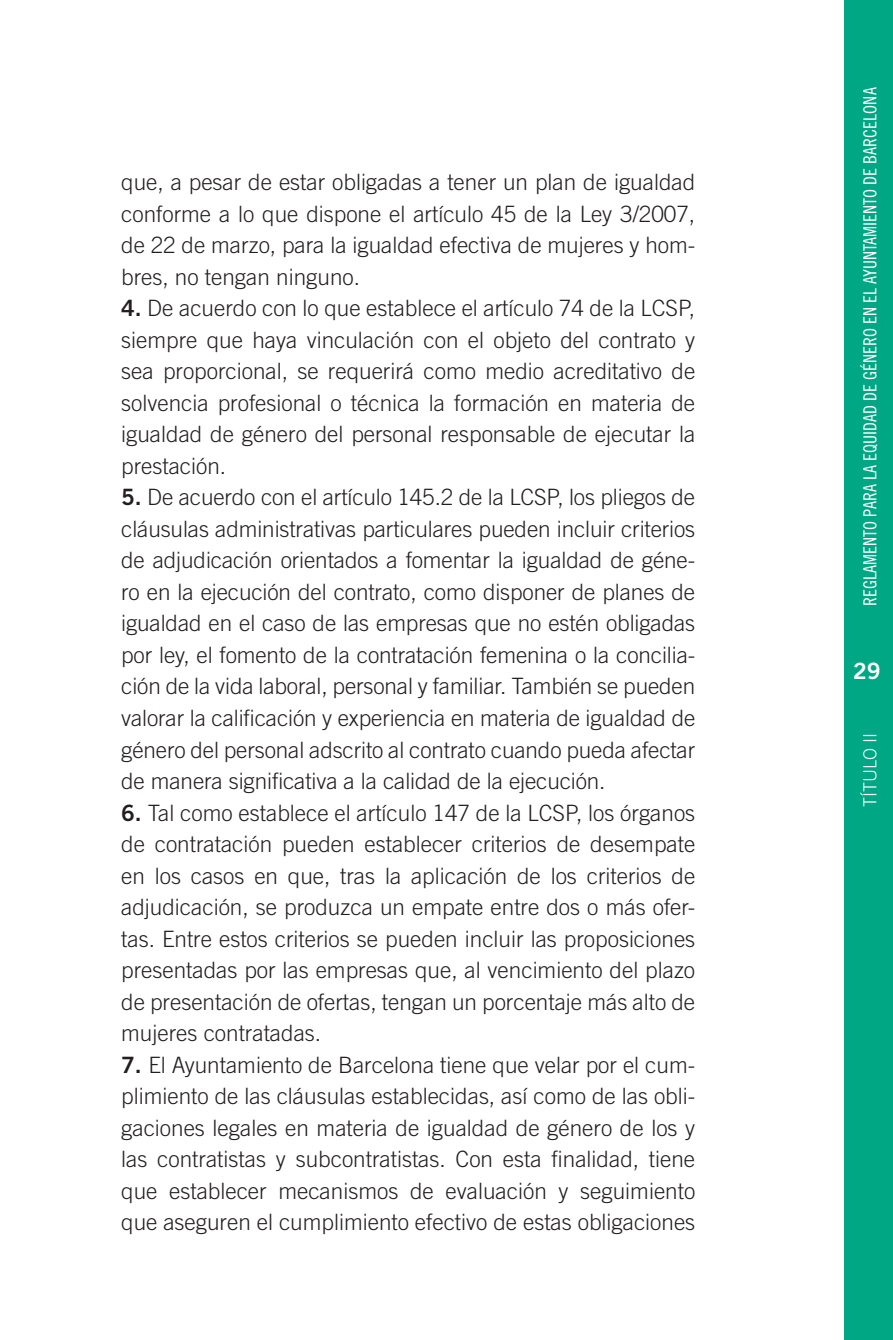
<style>
.page{position:relative;width:893px;height:1340px;background:#fff}
.page>*{position:absolute;margin:0;border:0;box-sizing:border-box;transform-origin:0 0}
.t1{font:300 22.5px/31.5px "Trade Gothic";color:#231f20;text-align:justify}
.t2{font:22.5px "Trade Gothic Bold Two";color:#fff}
.t3{font:18px "Trade Gothic Cond Eighteen";color:#fff}
.t4{font:300 18px "Trade Gothic";color:#fff}
.s1{font-family:"Trade Gothic Bold Two";font-weight:400}
</style>
<div class="page">
<div style="left:843px;top:0;width:50px;height:1339px;background:#00a784"></div>
<p class="t1" style="left:121px;top:166px;width:576px">que, a pesar de estar obligadas a tener un plan de igualdad conforme a lo que dispone el artículo 45 de la Ley 3/2007, de 22 de marzo, para la igualdad efectiva de mujeres y hom&shy;bres, no tengan ninguno.</p>
<p class="t1" style="left:121px;top:292px;width:576px"><span class="s1">4.</span> De acuerdo con lo que establece el artículo 74 de la LCSP, siempre que haya vinculación con el objeto del contrato y sea proporcional, se requerirá como medio acreditativo de solvencia profesional o técnica la formación en materia de igualdad de género del personal responsable de ejecutar la prestación.</p>
<p class="t1" style="left:121px;top:481px;width:576px"><span class="s1">5.</span> De acuerdo con el artículo 145.2 de la LCSP, los pliegos de cláusulas administrativas particulares pueden incluir criterios de adjudicación orientados a fomentar la igualdad de géne&shy;ro en la ejecución del contrato, como disponer de planes de igualdad en el caso de las empresas que no estén obligadas por ley, el fomento de la contratación femenina o la concilia&shy;ción de la vida laboral, personal y familiar. También se pueden valorar la calificación y experiencia en materia de igualdad de género del personal adscrito al contrato cuando pueda afectar de manera significativa a la calidad de la ejecución.</p>
<p class="t1" style="left:121px;top:796px;width:576px"><span class="s1">6.</span> Tal como establece el artículo 147 de la LCSP, los órganos de contratación pueden establecer criterios de desempate en los casos en que, tras la aplicación de los criterios de adjudicación, se produzca un empate entre dos o más ofer&shy;tas. Entre estos criterios se pueden incluir las proposiciones presentadas por las empresas que, al vencimiento del plazo de presentación de ofertas, tengan un porcentaje más alto de mujeres contratadas.</p>
<p class="t1" style="left:121px;top:1048px;width:576px"><span class="s1">7.</span> El Ayuntamiento de Barcelona tiene que velar por el cum&shy;plimiento de las cláusulas establecidas, así como de las obli&shy;gaciones legales en materia de igualdad de género de los y las contratistas y subcontratistas. Con esta finalidad, tiene que establecer mecanismos de evaluación y seguimiento que aseguren el cumplimiento efectivo de estas obligaciones</p>
<p class="t3" style="left:859px;top:605px;width:519px;rotate:-90deg">REGLAMENTO PARA LA EQUIDAD DE GÉNERO EN EL AYUNTAMIENTO DE BARCELONA</p>
<p class="t2" style="left:853px;top:657px;width:29px">29</p>
<p class="t4" style="left:859px;top:807px;width:76px;rotate:-90deg">TÍTULO II</p>
</div>
